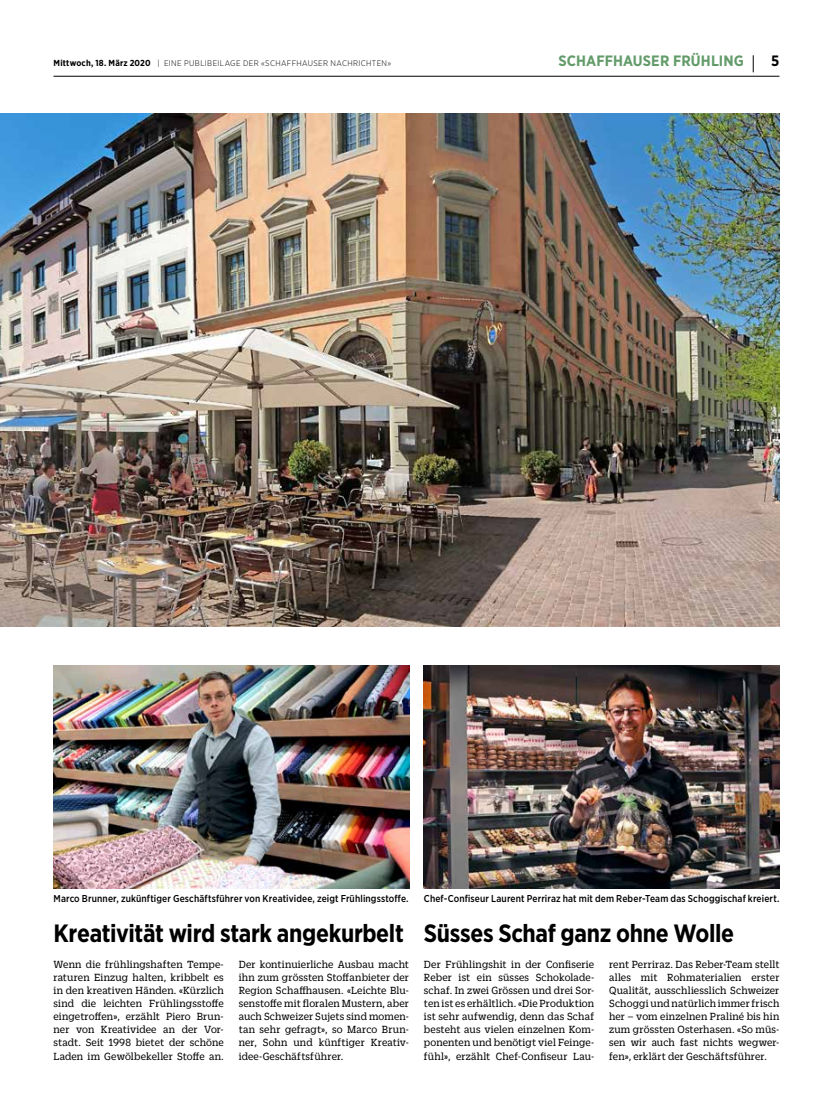
<style>
.page{position:relative;width:833px;height:1117px;background:#fff}
.page>*{position:absolute;margin:0;border:0;box-sizing:border-box;transform-origin:0 0}
.t1{font:700 25px "Gotham Narrow";letter-spacing:-.015em;color:#000}
.t2{font:700 15px "Gotham Narrow";letter-spacing:.005em;color:#629b69}
.t3{font:700 15px "Gotham Narrow";color:#000}
.t4{font:11.25px/13.1px "Duplicate Slab";letter-spacing:.01em;color:#000;text-align:justify}
.t5{font:500 10px "Gotham Narrow";letter-spacing:.015em;color:#000}
.t6{font:300 8.12px "Gotham Narrow";letter-spacing:.045em;color:#000}
.s1{font-weight:700;font-size:8.75px}
</style>
<div class="page">
<svg style="left:753px;top:55px;width:1px;height:17px"></svg>
<hr style="left:54px;top:76px;width:725px;height:1px;background:#000">
<img style="left:54px;top:665px;width:355px;height:223px">
<img style="left:424px;top:665px;width:355px;height:223px">
<img style="left:0;top:114px;width:779px;height:512px">
<p class="t6" style="left:54px;top:58px;width:339px"><span class="s1">Mittwoch, 18. März 2020</span> | EINE PUBLIBEILAGE DER «SCHAFFHAUSER NACHRICHTEN»</p>
<h2 class="t2" style="left:558px;top:51px;width:187px">SCHAFFHAUSER FRÜHLING</h2>
<h2 class="t3" style="left:771px;top:51px;width:10px">5</h2>
<p class="t5" style="left:54px;top:891px;width:357px">Marco Brunner, zukünftiger Geschäftsführer von Kreatividee, zeigt Frühlingsstoffe.</p>
<p class="t5" style="left:424px;top:891px;width:357px">Chef-Confiseur Laurent Perriraz hat mit dem Reber-Team das Schoggischaf kreiert.</p>
<h1 class="t1" style="left:54px;top:917px;width:682px">Kreativität wird stark angekurbelt Süsses Schaf ganz ohne Wolle</h1>
<p class="t4" style="left:54px;top:956px;width:172px">Wenn die frühlingshaften Tempe&shy;raturen Einzug halten, kribbelt es in den kreativen Händen. «Kürzlich sind die leichten Frühlingsstoffe eingetroffen», erzählt Piero Brun&shy;ner von Kreatividee an der Vor&shy;stadt. Seit 1998 bietet der schöne Laden im Gewölbekeller Stoffe an.</p>
<p class="t4" style="left:239px;top:956px;width:172px">Der kontinuierliche Ausbau macht ihn zum grössten Stoffanbieter der Region Schaffhausen. «Leichte Blu&shy;senstoffe mit floralen Mustern, aber auch Schweizer Sujets sind momen&shy;tan sehr gefragt», so Marco Brun&shy;ner, Sohn und künftiger Kreativ&shy;idee-Geschäftsführer.</p>
<p class="t4" style="left:424px;top:956px;width:172px">Der Frühlingshit in der Confiserie Reber ist ein süsses Schokolade&shy;schaf. In zwei Grössen und drei Sor&shy;ten ist es erhältlich. «Die Produktion ist sehr aufwendig, denn das Schaf besteht aus vielen einzelnen Kom&shy;ponenten und benötigt viel Feinge&shy;fühl», erzählt Chef-Confiseur Lau-</p>
<p class="t4" style="left:609px;top:956px;width:172px">rent Perriraz. Das Reber-Team stellt alles mit Rohmaterialien erster Qualität, ausschliesslich Schweizer Schoggi und natürlich immer frisch her – vom einzelnen Praliné bis hin zum grössten Osterhasen. «So müs&shy;sen wir auch fast nichts wegwer&shy;fen», erklärt der Geschäftsführer.</p>
</div>
